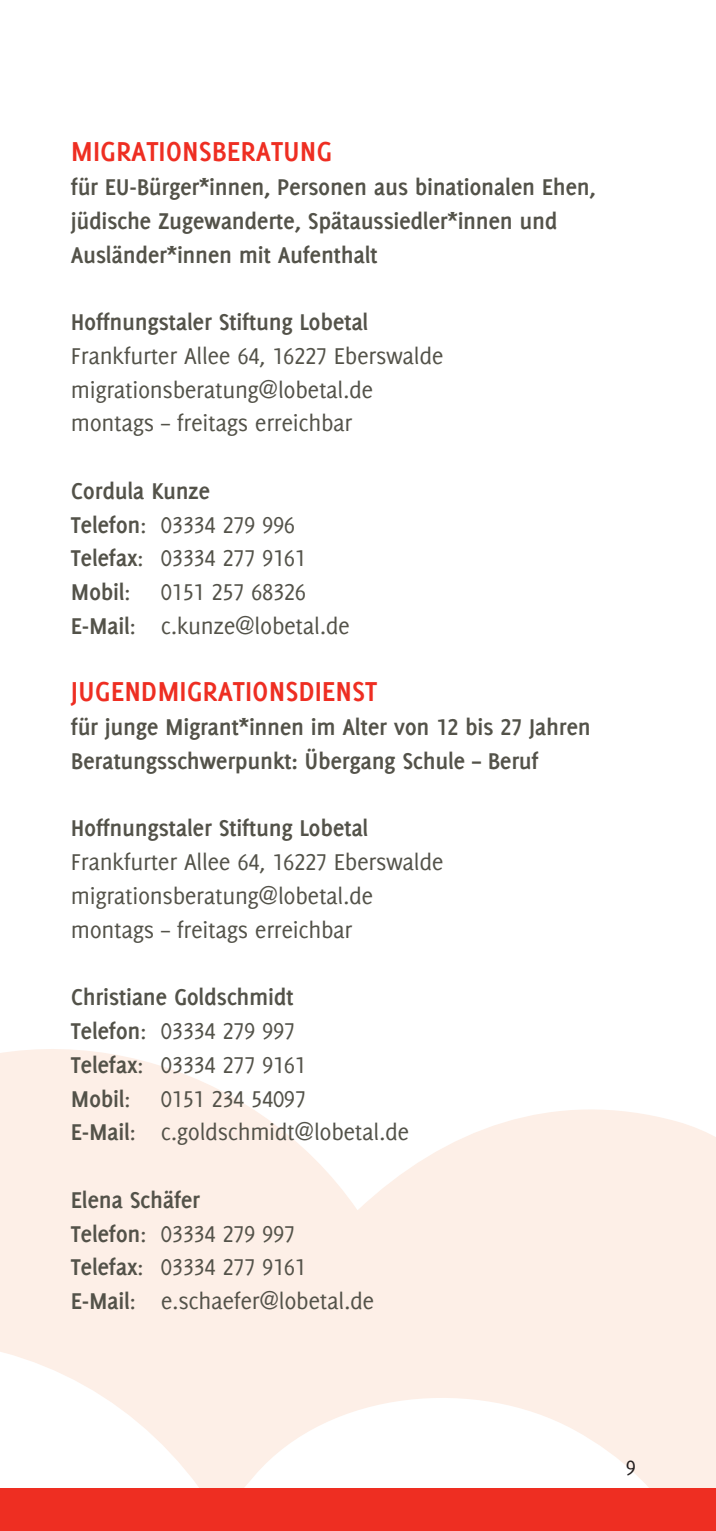
<style>
.page{position:relative;width:716px;height:1531px;background:#fff}
.page>*{position:absolute;margin:0;border:0;box-sizing:border-box;transform-origin:0 0}
.Überschrift{font:700 30px "Delicious LB";color:#ee2e22}
.Fließtext{font:25px "Delicious LB";letter-spacing:-.015em;color:#535249}
.Fließtext-2{font:700 25px/33.8px "Delicious LB";letter-spacing:-.015em;color:#535249}
.t1{font:22.5px "Delicious LB";color:#231f20}
.s1{font-weight:700}
</style>
<div class="page">
<svg style="left:0;top:1049px;width:716px;height:439px;fill:#fdefe7"></svg>
<div style="left:0;top:1488px;width:716px;height:43px;background:#ee2e22"></div>
<p class="Überschrift" style="left:71px;top:132px;width:263px">MIGRATIONSBERATUNG</p>
<p class="Fließtext-2" style="left:71px;top:169px;width:526px">für EU-Bürger*innen, Personen aus binationalen Ehen, jüdische Zugewanderte, Spätaussiedler*innen und<br>Ausländer*innen mit Aufenthalt</p>
<p class="Fließtext-2" style="left:71px;top:304px;width:299px">Hoffnungstaler Stiftung Lobetal</p>
<p class="Fließtext" style="left:71px;top:342px;width:374px">Frankfurter Allee 64, 16227 Eberswalde</p>
<p class="Fließtext" style="left:71px;top:375px;width:304px">migrationsberatung@lobetal.de</p>
<p class="Fließtext" style="left:71px;top:409px;width:283px">montags – freitags erreichbar</p>
<p class="Fließtext-2" style="left:71px;top:473px;width:141px">Cordula Kunze</p>
<p class="Fließtext" style="left:71px;top:510px;width:226px"><span class="s1">Telefon</span>: 03334 279 996</p>
<p class="Fließtext" style="left:71px;top:544px;width:237px"><span class="s1">Telefax</span>: 03334 277 9161</p>
<p class="Fließtext" style="left:71px;top:578px;width:237px"><span class="s1">Mobil</span>: 0151 257 68326</p>
<p class="Fließtext" style="left:71px;top:612px;width:280px"><span class="s1">E-Mail</span>: c.kunze@lobetal.de</p>
<p class="Überschrift" style="left:71px;top:672px;width:308px">JUGENDMIGRATIONSDIENST</p>
<p class="Fließtext-2" style="left:71px;top:709px;width:521px">für junge Migrant*innen im Alter von 12 bis 27 Jahren</p>
<p class="Fließtext-2" style="left:71px;top:743px;width:469px">Beratungsschwerpunkt: Übergang Schule – Beruf</p>
<p class="Fließtext-2" style="left:71px;top:810px;width:299px">Hoffnungstaler Stiftung Lobetal</p>
<p class="Fließtext" style="left:71px;top:848px;width:374px">Frankfurter Allee 64, 16227 Eberswalde</p>
<p class="Fließtext" style="left:71px;top:882px;width:304px">migrationsberatung@lobetal.de</p>
<p class="Fließtext" style="left:71px;top:915px;width:283px">montags – freitags erreichbar</p>
<p class="Fließtext-2" style="left:71px;top:979px;width:224px">Christiane Goldschmidt</p>
<p class="Fließtext" style="left:71px;top:1017px;width:226px"><span class="s1">Telefon</span>: 03334 279 997</p>
<p class="Fließtext" style="left:71px;top:1050px;width:237px"><span class="s1">Telefax</span>: 03334 277 9161</p>
<p class="Fließtext" style="left:71px;top:1084px;width:237px"><span class="s1">Mobil</span>: 0151 234 54097</p>
<p class="Fließtext" style="left:71px;top:1118px;width:340px"><span class="s1">E-Mail</span>: c.goldschmidt@lobetal.de</p>
<p class="Fließtext-2" style="left:71px;top:1181px;width:131px">Elena Schäfer</p>
<p class="Fließtext" style="left:71px;top:1219px;width:226px"><span class="s1">Telefon</span>: 03334 279 997</p>
<p class="Fließtext" style="left:71px;top:1253px;width:237px"><span class="s1">Telefax</span>: 03334 277 9161</p>
<p class="Fließtext" style="left:71px;top:1287px;width:305px"><span class="s1">E-Mail</span>: e.schaefer@lobetal.de</p>
<p class="t1" style="left:626px;top:1455px;width:12px">9</p>
</div>
